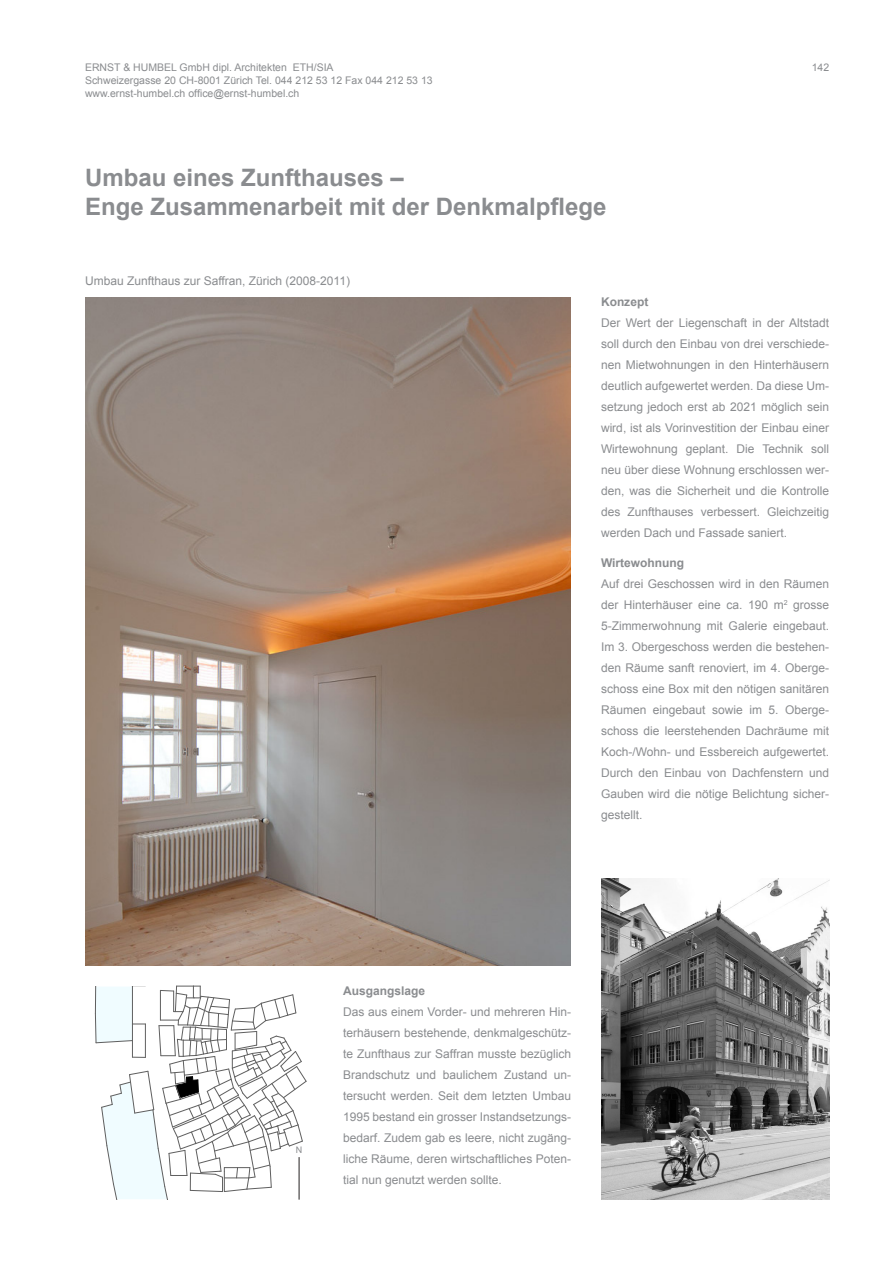
<style>
.page{position:relative;width:893px;height:1263px;background:#fff}
.page>*{position:absolute;margin:0;border:0;box-sizing:border-box;transform-origin:0 0}
.t1{font:700 24px "Arial";color:#8a8c8f}
.t2{font:12px/21px "Arial";color:#8a8c8f;text-align:justify}
.t3{font:700 12px "Arial";color:#8a8c8f}
.t4{font:10.5px "Arial";color:#8a8c8f}
.t5{font:9px "Arial";color:#8a8c8f}
</style>
<div class="page">
<img style="left:86px;top:298px;width:485px;height:667px">
<svg style="left:95px;top:986px;width:212px;height:213px"></svg>
<img style="left:601px;top:878px;width:228px;height:321px">
<hr style="left:299px;top:1157px;width:1px;height:42px;background:#231f20">
<p class="t4" style="left:85px;top:61px;width:250px">ERNST &amp; HUMBEL GmbH dipl. Architekten ETH/SIA</p>
<p class="t4" style="left:85px;top:73px;width:349px">Schweizergasse 20 CH-8001 Zürich Tel. 044 212 53 12 Fax 044 212 53 13</p>
<p class="t4" style="left:85px;top:86px;width:216px">www.ernst-humbel.ch office@ernst-humbel.ch</p>
<p class="t1" style="left:85px;top:162px;width:320px">Umbau eines Zunfthauses –</p>
<p class="t1" style="left:85px;top:191px;width:523px">Enge Zusammenarbeit mit der Denkmalpflege</p>
<p class="t2" style="left:85px;top:271px;width:267px">Umbau Zunfthaus zur Saffran, Zürich (2008-2011)</p>
<p class="t4" style="left:812px;top:61px;width:19px">142</p>
<p class="t3" style="left:601px;top:294px;width:49px">Konzept</p>
<p class="t2" style="left:601px;top:313px;width:230px">Der Wert der Liegenschaft in der Altstadt soll durch den Einbau von drei verschiede&shy;nen Mietwohnungen in den Hinterhäusern deutlich aufgewertet werden. Da diese Um&shy;setzung jedoch erst ab 2021 möglich sein wird, ist als Vorinvestition der Einbau einer Wirtewohnung geplant. Die Technik soll neu über diese Wohnung erschlossen wer&shy;den, was die Sicherheit und die Kontrolle des Zunfthauses verbessert. Gleichzeitig werden Dach und Fassade saniert.</p>
<p class="t3" style="left:601px;top:555px;width:85px">Wirtewohnung</p>
<p class="t2" style="left:601px;top:574px;width:230px">Auf drei Geschossen wird in den Räumen der Hinterhäuser eine ca. 190 m<sup>2</sup> grosse 5-Zimmerwohnung mit Galerie eingebaut.<br>Im 3. Obergeschoss werden die bestehen&shy;den Räume sanft renoviert, im 4. Oberge&shy;schoss eine Box mit den nötigen sanitären Räumen eingebaut sowie im 5. Oberge&shy;schoss die leerstehenden Dachräume mit Koch-/Wohn- und Essbereich aufgewertet.<br>Durch den Einbau von Dachfenstern und Gauben wird die nötige Belichtung sicher&shy;gestellt.</p>
<p class="t5" style="left:296px;top:1143px;width:8px">N</p>
<p class="t3" style="left:343px;top:983px;width:84px">Ausgangslage</p>
<p class="t2" style="left:343px;top:1002px;width:230px">Das aus einem Vorder- und mehreren Hin&shy;terhäusern bestehende, denkmalgeschütz&shy;te Zunfthaus zur Saffran musste bezüglich Brandschutz und baulichem Zustand un&shy;tersucht werden. Seit dem letzten Umbau 1995 bestand ein grosser Instandsetzungs&shy;bedarf. Zudem gab es leere, nicht zugäng&shy;liche Räume, deren wirtschaftliches Poten&shy;tial nun genutzt werden sollte.</p>
</div>
